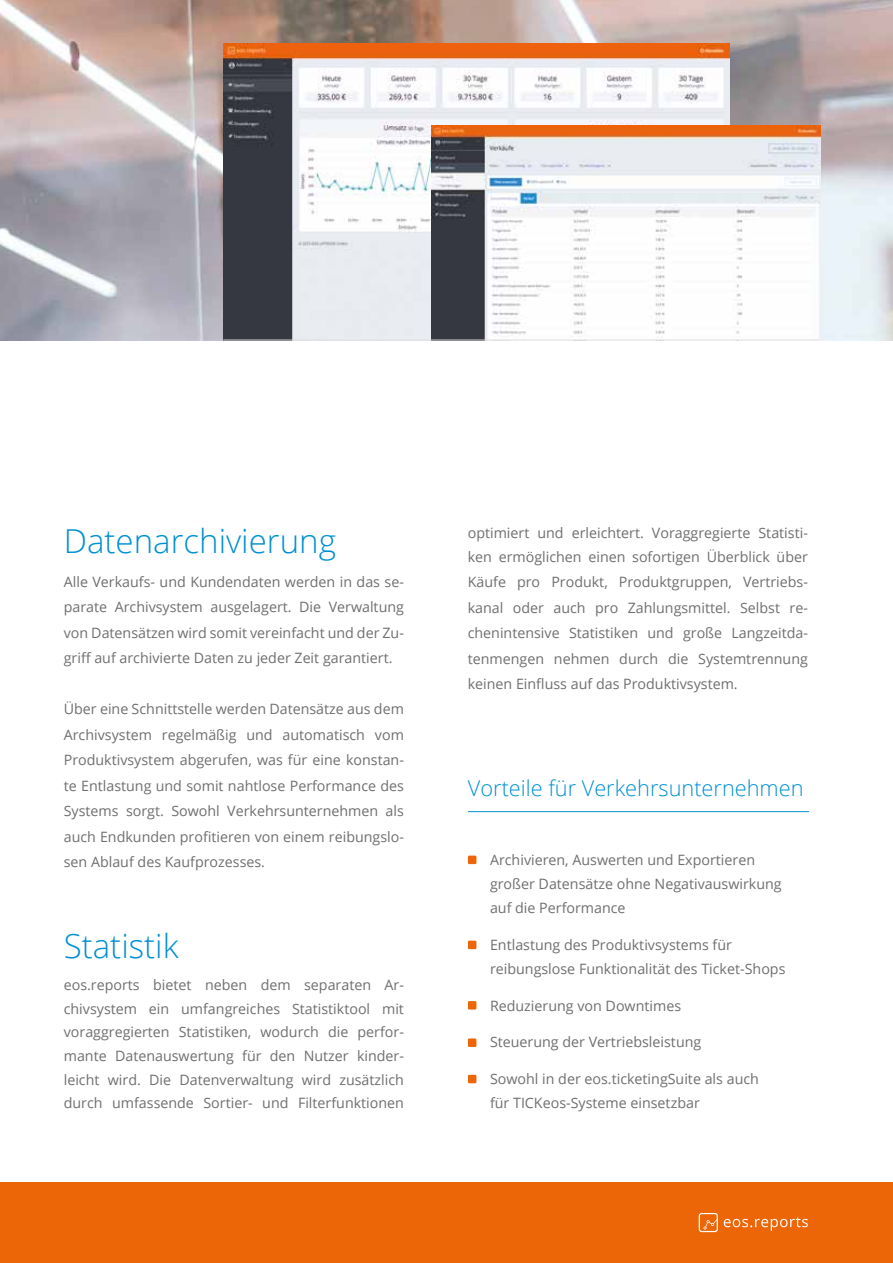
<style>
.page{position:relative;width:893px;height:1263px;background:#fff}
.page>*{position:absolute;margin:0;border:0;box-sizing:border-box;transform-origin:0 0}
.t1{font:300 33px "Open Sans";color:#0090d2}
.t2{font:300 21.75px "Open Sans";color:#0090d2}
.t3{font:14.25px/25.5px "Open Sans";color:#706f6f;text-align:justify}
</style>
<div class="page">
<div style="left:0;top:1182px;width:893px;height:81px;background:#ec6608"></div>
<img style="left:0;top:0;width:893px;height:340px">
<svg style="left:724px;top:1217px;width:84px;height:14px"></svg>
<svg style="left:699px;top:1213px;width:19px;height:19px"></svg>
<hr style="left:468px;top:811px;width:341px;height:1px;background:#0090d2">
<div style="left:468px;top:855px;width:8px;height:9px;background:#ec6608"></div>
<div style="left:468px;top:1038px;width:8px;height:9px;background:#ec6608"></div>
<div style="left:468px;top:941px;width:8px;height:8px;background:#ec6608"></div>
<div style="left:468px;top:1001px;width:8px;height:8px;background:#ec6608"></div>
<div style="left:468px;top:1075px;width:8px;height:8px;background:#ec6608"></div>
<img style="left:223px;top:43px;width:506px;height:297px">
<img style="left:432px;top:125px;width:389px;height:215px">
<hr style="left:223px;top:340px;width:596px;height:1px;background:#dcdcdc">
<h1 class="t1" style="left:64px;top:518px;width:274px">Datenarchivierung</h1>
<p class="t3" style="left:64px;top:568px;width:342px">Alle Verkaufs- und Kundendaten werden in das se&shy;parate Archivsystem ausgelagert. Die Verwaltung von Datensätzen wird somit vereinfacht und der Zu&shy;griff auf archivierte Daten zu jeder Zeit garantiert.</p>
<p class="t3" style="left:64px;top:696px;width:342px">Über eine Schnittstelle werden Datensätze aus dem Archivsystem regelmäßig und automatisch vom Produktivsystem abgerufen, was für eine konstan&shy;te Entlastung und somit nahtlose Performance des Systems sorgt. Sowohl Verkehrsunternehmen als auch Endkunden profitieren von einem reibungslo&shy;sen Ablauf des Kaufprozesses.</p>
<h1 class="t1" style="left:64px;top:923px;width:116px">Statistik</h1>
<p class="t3" style="left:64px;top:972px;width:342px;line-height:23.7px">eos.reports bietet neben dem separaten Ar&shy;chivsystem ein umfangreiches Statistiktool mit voraggregierten Statistiken, wodurch die perfor&shy;mante Datenauswertung für den Nutzer kinder&shy;leicht wird. Die Datenverwaltung wird zusätzlich durch umfassende Sortier- und Filterfunktionen</p>
<p class="t3" style="left:468px;top:521px;width:342px;line-height:23.7px">optimiert und erleichtert. Voraggregierte Statisti&shy;ken ermöglichen einen sofortigen Überblick über</p>
<p class="t3" style="left:468px;top:569px;width:342px">Käufe pro Produkt, Produktgruppen, Vertriebs&shy;kanal oder auch pro Zahlungsmittel. Selbst re&shy;chenintensive Statistiken und große Langzeitda&shy;tenmengen nehmen durch die Systemtrennung keinen Einfluss auf das Produktivsystem.</p>
<h2 class="t2" style="left:468px;top:773px;width:337px">Vorteile für Verkehrsunternehmen</h2>
<p class="t3" style="left:490px;top:847px;width:293px;line-height:24px;text-align:left">Archivieren, Auswerten und Exportieren großer Datensätze ohne Negativauswirkung auf die Performance</p>
<p class="t3" style="left:490px;top:932px;width:297px;line-height:24px">Entlastung des Produktivsystems für reibungslose Funktionalität des Ticket-Shops</p>
<p class="t3" style="left:490px;top:992px;width:193px">Reduzierung von Downtimes</p>
<p class="t3" style="left:490px;top:1029px;width:213px">Steuerung der Vertriebsleistung</p>
<p class="t3" style="left:490px;top:1066px;width:270px;line-height:24px">Sowohl in der eos.ticketingSuite als auch für TICKeos-Systeme einsetzbar</p>
</div>
